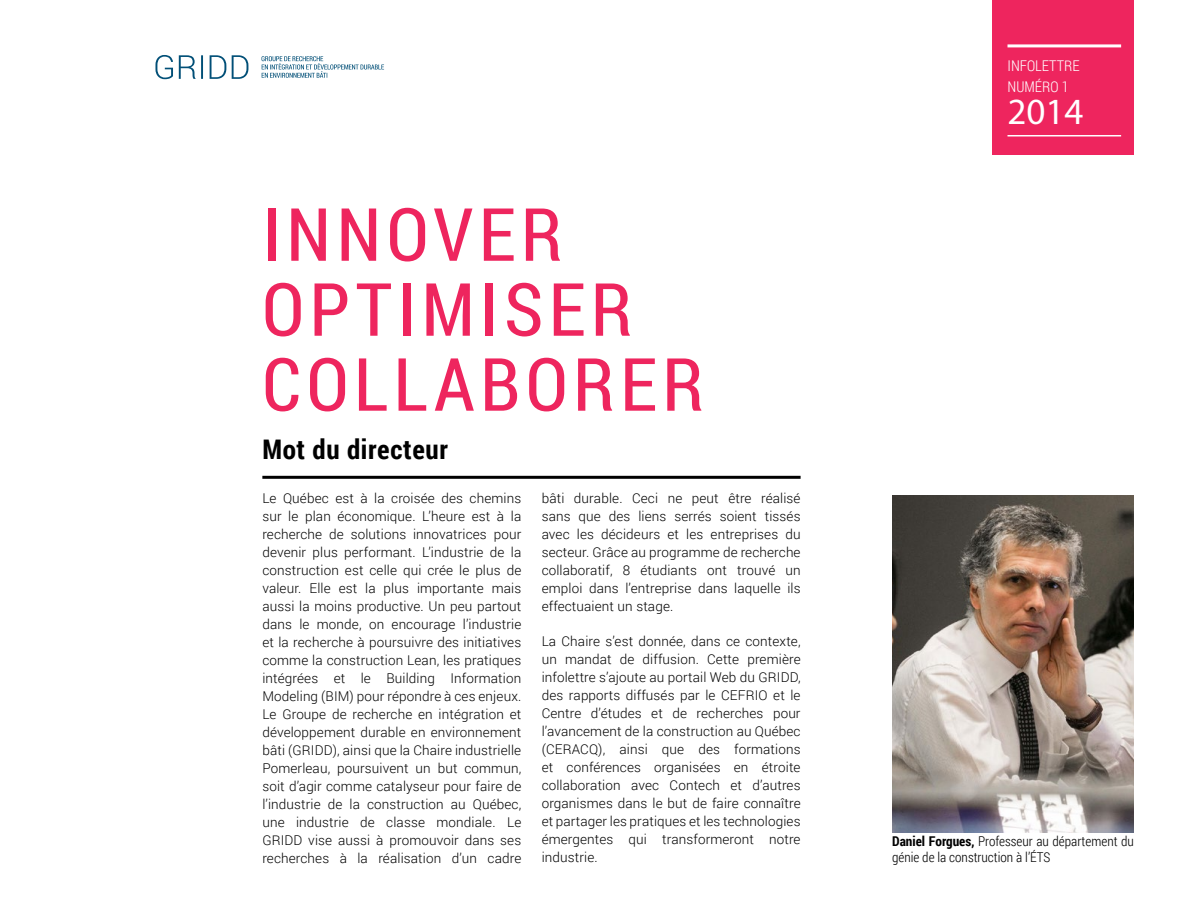
<style>
.page{position:relative;width:1188px;height:918px;background:#fff}
.page>*{position:absolute;margin:0;border:0;box-sizing:border-box;transform-origin:0 0}
.t1{font:73.5px/75px "Roboto Condensed";letter-spacing:.075em;color:#ee255e}
.t2{font:37.05px "Myriad Pro";color:#fff}
.t3{font:700 27px "Roboto Condensed";letter-spacing:.025em;color:#000}
.t4{font:300 14.85px "Roboto Condensed";color:#fff}
.t5{font:300 13.5px/18px "Roboto";letter-spacing:.01em;color:#000;text-align:justify}
.t6{font:300 13.5px/16.2px "Roboto Condensed";color:#000}
.s1{font-weight:700}
</style>
<div class="page">
<div style="left:993px;top:0;width:141px;height:154px;background:#ee255e"></div>
<hr style="left:1008px;top:44px;width:113px;height:3px;background:#fff">
<hr style="left:1008px;top:135px;width:113px;height:1px;background:#fff">
<svg style="left:155px;top:55px;width:93px;height:24px"></svg>
<svg style="left:262px;top:56px;width:122px;height:22px"></svg>
<hr style="left:262px;top:476px;width:539px;height:3px;background:#000">
<img style="left:892px;top:495px;width:242px;height:337px">
<h1 class="t1" style="left:262px;top:195px;width:443px">INNOVER<br>OPTIMISER<br>COLLABORER</h1>
<h3 class="t3" style="left:262px;top:431px;width:187px">Mot du directeur</h3>
<p class="t5" style="left:262px;top:489px;width:260px">Le Québec est à la croisée des chemins sur le plan économique. L’heure est à la recherche de solutions innovatrices pour devenir plus performant. L’industrie de la construction est celle qui crée le plus de valeur. Elle est la plus importante mais aussi la moins productive. Un peu partout dans le monde, on encourage l’industrie et la recherche à poursuivre des initiatives comme la construction Lean, les pratiques intégrées et le Building Information Modeling (BIM) pour répondre à ces enjeux.<br>Le Groupe de recherche en intégration et développement durable en environnement bâti (GRIDD), ainsi que la Chaire industrielle Pomerleau, poursuivent un but commun, soit d’agir comme catalyseur pour faire de l’industrie de la construction au Québec, une industrie de classe mondiale. Le GRIDD vise aussi à promouvoir dans ses recherches à la réalisation d’un cadre</p>
<p class="t5" style="left:542px;top:489px;width:260px">bâti durable. Ceci ne peut être réalisé sans que des liens serrés soient tissés avec les décideurs et les entreprises du secteur. Grâce au programme de recherche collaboratif, 8 étudiants ont trouvé un emploi dans l’entreprise dans laquelle ils effectuaient un stage.</p>
<p class="t5" style="left:542px;top:632px;width:260px">La Chaire s’est donnée, dans ce contexte, un mandat de diffusion. Cette première infolettre s’ajoute au portail Web du GRIDD, des rapports diffusés par le CEFRIO et le Centre d’études et de recherches pour l’avancement de la construction au Québec (CERACQ), ainsi que des formations et conférences organisées en étroite collaboration avec Contech et d’autres organismes dans le but de faire connaître et partager les pratiques et les technologies émergentes qui transformeront notre industrie.</p>
<p class="t4" style="left:1008px;top:55px;width:74px">INFOLETTRE</p>
<p class="t4" style="left:1008px;top:76px;width:63px">NUMÉRO 1</p>
<h2 class="t2" style="left:1008px;top:89px;width:78px">2014</h2>
<p class="t6" style="left:892px;top:833px;width:243px"><span class="s1">Daniel Forgues,</span> Professeur au département du génie de la construction à l’ÉTS</p>
</div>
